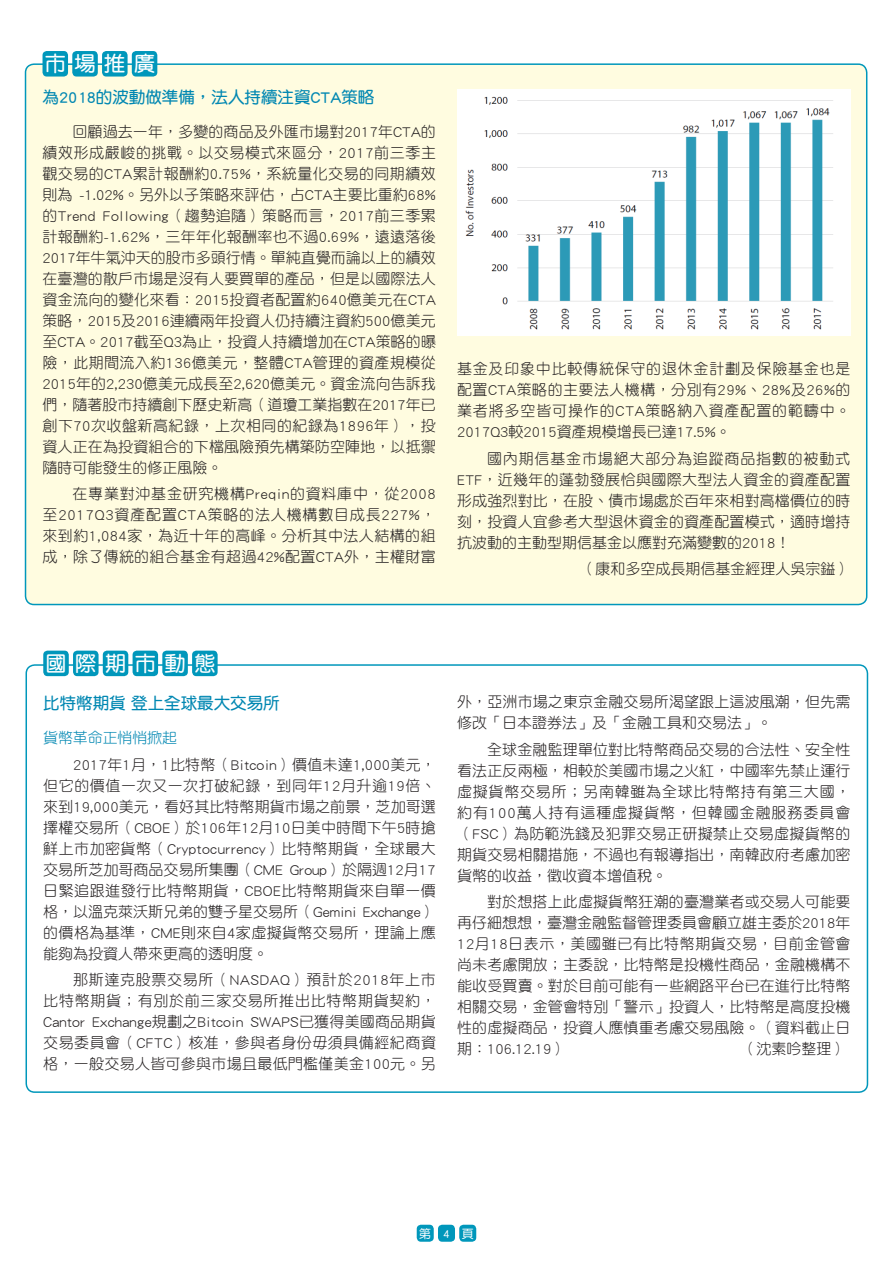
<style>
.page{position:relative;width:893px;height:1263px;background:#fff}
.page>*{position:absolute;margin:0;border:0;box-sizing:border-box;transform-origin:0 0}
.t1{font:21px "DF Yuan Std W7";letter-spacing:.415em;color:#fff}
.t2{font:16.5px "DF Yuan Std W7";color:#0087b2}
.t3{font:15px/21px "DF Yuan Std W3";letter-spacing:.01em;color:#231f20;text-align:justify}
.t4{font:15px "DF Yuan Std W3";letter-spacing:-.01em;color:#0087b2}
.t5{font:12px "DF Yuan Std W5";color:#fff}
</style>
<div class="page">
<div style="left:417px;top:1225px;width:17px;height:17px;background:#0097bb;border-radius:4px"></div>
<div style="left:438px;top:1225px;width:17px;height:17px;background:#0097bb;border-radius:4px"></div>
<div style="left:459px;top:1225px;width:17px;height:17px;background:#0097bb;border-radius:4px"></div>
<div style="left:26px;top:64px;width:841px;height:540px;background:#fffce0;border-radius:9px"></div>
<div style="left:43px;top:51px;width:25px;height:26px;background:#0097bb;border-radius:4px"></div>
<div style="left:72px;top:51px;width:26px;height:26px;background:#0097bb;border-radius:4px"></div>
<div style="left:102px;top:51px;width:26px;height:26px;background:#0097bb;border-radius:4px"></div>
<div style="left:132px;top:51px;width:25px;height:26px;background:#0097bb;border-radius:4px"></div>
<img style="left:457px;top:89px;width:393px;height:246px">
<div style="left:43px;top:651px;width:26px;height:25px;background:#0097bb;border-radius:4px"></div>
<div style="left:73px;top:651px;width:26px;height:25px;background:#0097bb;border-radius:4px"></div>
<div style="left:103px;top:651px;width:25px;height:25px;background:#0097bb;border-radius:4px"></div>
<div style="left:133px;top:651px;width:25px;height:25px;background:#0097bb;border-radius:4px"></div>
<div style="left:162px;top:651px;width:26px;height:25px;background:#0097bb;border-radius:4px"></div>
<div style="left:192px;top:651px;width:26px;height:25px;background:#0097bb;border-radius:4px"></div>
<h1 class="t1" style="left:45px;top:52px;width:112px">市場推廣</h1>
<p class="t2" style="left:43px;top:89px;width:333px">為2018的波動做準備，法人持續注資CTA策略</p>
<p class="t3" style="left:43px;top:121px;width:395px;text-indent:30px">回顧過去一年，多變的商品及外匯市場對2017年CTA的績效形成嚴峻的挑戰。以交易模式來區分，2017前三季主觀交易的CTA累計報酬約0.75%，系統量化交易的同期績效則為 -1.02%。另外以子策略來評估，占CTA主要比重約68%的Trend Following（趨勢追隨）策略而言，2017前三季累計報酬約-1.62%，三年年化報酬率也不過0.69%，遠遠落後2017年牛氣沖天的股市多頭行情。單純直覺而論以上的績效在臺灣的散戶市場是沒有人要買單的產品，但是以國際法人資金流向的變化來看：2015投資者配置約640億美元在CTA策略，2015及2016連續兩年投資人仍持續注資約500億美元至CTA。2017截至Q3為止，投資人持續增加在CTA策略的曝險，此期間流入約136億美元，整體CTA管理的資產規模從2015年的2,230億美元成長至2,620億美元。資金流向告訴我們，隨著股市持續創下歷史新高（道瓊工業指數在2017年已創下70次收盤新高紀錄，上次相同的紀錄為1896年），投資人正在為投資組合的下檔風險預先構築防空陣地，以抵禦隨時可能發生的修正風險。</p>
<p class="t3" style="left:43px;top:483px;width:395px;text-indent:30px">在專業對沖基金研究機構Preqin的資料庫中，從2008至2017Q3資產配置CTA策略的法人機構數目成長227%，來到約1,084家，為近十年的高峰。分析其中法人結構的組成，除了傳統的組合基金有超過42%配置CTA外，主權財富</p>
<p class="t3" style="left:457px;top:358px;width:395px">基金及印象中比較傳統保守的退休金計劃及保險基金也是配置CTA策略的主要法人機構，分別有29%、28%及26%的業者將多空皆可操作的CTA策略納入資產配置的範疇中。2017Q3較2015資產規模增長已達17.5%。</p>
<p class="t3" style="left:457px;top:448px;width:395px;text-indent:30px">國內期信基金市場絕大部分為追蹤商品指數的被動式ETF，近幾年的蓬勃發展恰與國際大型法人資金的資產配置形成強烈對比，在股、債市場處於百年來相對高檔價位的時刻，投資人宜參考大型退休資金的資產配置模式，適時增持抗波動的主動型期信基金以應對充滿變數的2018！</p>
<p class="t3" style="left:580px;top:558px;width:271px">（康和多空成長期信基金經理人吳宗鎰）</p>
<h1 class="t1" style="left:46px;top:652px;width:171px">國際期市動態</h1>
<p class="t2" style="left:43px;top:694px;width:238px">比特幣期貨 登上全球最大交易所</p>
<p class="t4" style="left:43px;top:730px;width:135px">貨幣革命正悄悄掀起</p>
<p class="t3" style="left:43px;top:753px;width:394px;text-indent:30px">2017年1月，1比特幣（Bitcoin）價值未達1,000美元，但它的價值一次又一次打破紀錄，到同年12月升逾19倍、來到19,000美元，看好其比特幣期貨市場之前景，芝加哥選擇權交易所（CBOE）於106年12月10日美中時間下午5時搶鮮上市加密貨幣（Cryptocurrency）比特幣期貨，全球最大交易所芝加哥商品交易所集團（CME Group）於隔週12月17日緊追跟進發行比特幣期貨，CBOE比特幣期貨來自單一價格，以溫克萊沃斯兄弟的雙子星交易所（Gemini Exchange）的價格為基準，CME則來自4家虛擬貨幣交易所，理論上應能夠為投資人帶來更高的透明度。</p>
<p class="t3" style="left:43px;top:969px;width:394px;text-indent:30px">那斯達克股票交易所（NASDAQ）預計於2018年上市比特幣期貨；有別於前三家交易所推出比特幣期貨契約，Cantor Exchange規劃之Bitcoin SWAPS已獲得美國商品期貨交易委員會（CFTC）核准，參與者身份毋須具備經紀商資格，一般交易人皆可參與市場且最低門檻僅美金100元。另</p>
<p class="t3" style="left:457px;top:691px;width:395px">外，亞洲市場之東京金融交易所渴望跟上這波風潮，但先需修改「日本證券法」及「金融工具和交易法」。</p>
<p class="t3" style="left:457px;top:739px;width:395px;text-indent:30px">全球金融監理單位對比特幣商品交易的合法性、安全性看法正反兩極，相較於美國市場之火紅，中國率先禁止運行虛擬貨幣交易所；另南韓雖為全球比特幣持有第三大國，約有100萬人持有這種虛擬貨幣，但韓國金融服務委員會（FSC）為防範洗錢及犯罪交易正研擬禁止交易虛擬貨幣的期貨交易相關措施，不過也有報導指出，南韓政府考慮加密貨幣的收益，徵收資本增值稅。</p>
<p class="t3" style="left:457px;top:891px;width:395px;text-indent:30px">對於想搭上此虛擬貨幣狂潮的臺灣業者或交易人可能要再仔細想想，臺灣金融監督管理委員會顧立雄主委於2018年12月18日表示，美國雖已有比特幣期貨交易，目前金管會尚未考慮開放；主委說，比特幣是投機性商品，金融機構不能收受買賣。對於目前可能有一些網路平台已在進行比特幣相關交易，金管會特別「警示」投資人，比特幣是高度投機性的虛擬商品，投資人應慎重考慮交易風險。（資料截止日期：106.12.19）</p>
<p class="t3" style="left:741px;top:1038px;width:106px">（沈素吟整理）</p>
<p class="t5" style="left:419px;top:1227px;width:13px">第</p>
<p class="t5" style="left:462px;top:1227px;width:13px">頁</p>
</div>
